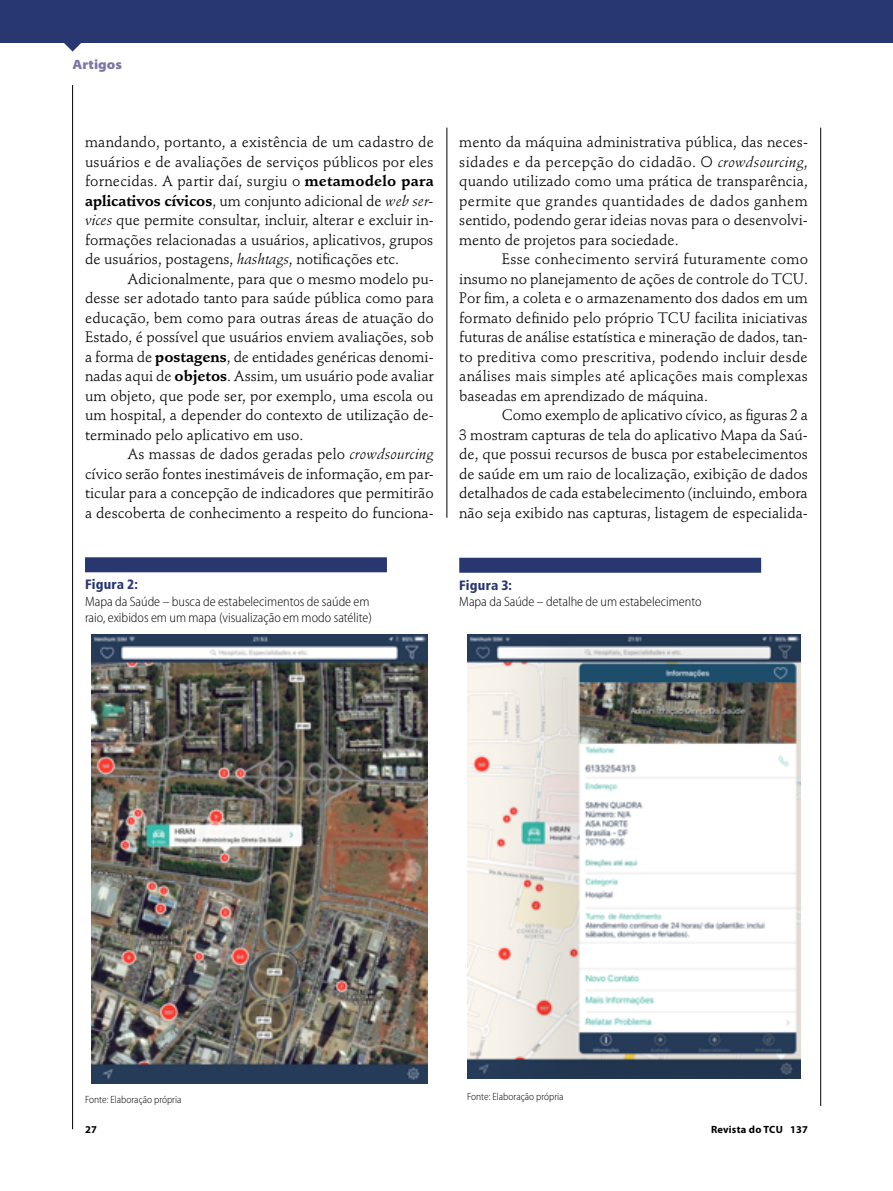
<style>
.page{position:relative;width:893px;height:1191px;background:#fff}
.page>*{position:absolute;margin:0;border:0;box-sizing:border-box;transform-origin:0 0}
.t1{font:15px/19.5px "Stempel Schneidler Std";color:#000;text-align:justify}
.t2{font:300 semi-condensed 13.5px/16.5px "Myriad Pro";color:#000}
.t3{font:900 condensed 13.5px "Frutiger LT Std";letter-spacing:.02em;color:#293771}
.t4{font:900 semi-expanded 13.5px "Myriad Pro";color:#7b77a2}
.t5{font:300 semi-condensed 10.5px "Myriad Pro";color:#000}
.t6{font:700 10.5px "Myriad Pro";letter-spacing:.02em;color:#000}
.s1{font-weight:700}
.s2{font-style:italic}
</style>
<div class="page">
<svg style="left:64px;top:43px;width:17px;height:9px"></svg>
<div style="left:0;top:0;width:893px;height:43px;background:#293771"></div>
<hr style="left:72px;top:85px;width:1px;height:1044px;background:#000">
<hr style="left:820px;top:128px;width:1px;height:978px;background:#000">
<hr style="left:446px;top:128px;width:1px;height:390px;background:#000">
<div style="left:85px;top:557px;width:302px;height:15px;background:#293771"></div>
<div style="left:459px;top:558px;width:302px;height:15px;background:#293771"></div>
<img style="left:91px;top:634px;width:336px;height:449px">
<img style="left:467px;top:634px;width:333px;height:444px">
<p class="t4" style="left:73px;top:57px;width:51px">Artigos</p>
<p class="t1" style="left:85px;top:132px;width:350px">mandando, portanto, a existência de um cadastro de usuários e de avaliações de serviços públicos por eles fornecidas. A partir daí, surgiu o <span class="s1">metamodelo para aplicativos cívicos</span>, um conjunto adicional de <span class="s2">web ser&shy;vices</span> que permite consultar, incluir, alterar e excluir in&shy;formações relacionadas a usuários, aplicativos, grupos de usuários, postagens, <span class="s2">hashtags</span>, notificações etc.</p>
<p class="t1" style="left:85px;top:269px;width:350px;text-indent:43px">Adicionalmente, para que o mesmo modelo pu&shy;desse ser adotado tanto para saúde pública como para educação, bem como para outras áreas de atuação do Estado, é possível que usuários enviem avaliações, sob a forma de <span class="s1">postagens</span>, de entidades genéricas denomi&shy;nadas aqui de <span class="s1">objetos</span>. Assim, um usuário pode avaliar um objeto, que pode ser, por exemplo, uma escola ou um hospital, a depender do contexto de utilização de&shy;terminado pelo aplicativo em uso.</p>
<p class="t1" style="left:85px;top:444px;width:350px;text-indent:43px">As massas de dados geradas pelo <span class="s2">crowdsourcing </span>cívico serão fontes inestimáveis de informação, em par&shy;ticular para a concepção de indicadores que permitirão a descoberta de conhecimento a respeito do funciona-</p>
<p class="t3" style="left:85px;top:576px;width:55px">Figura 2:</p>
<p class="t2" style="left:85px;top:593px;width:288px">Mapa da Saúde – busca de estabelecimentos de saúde em raio, exibidos em um mapa (visualização em modo satélite)</p>
<p class="t1" style="left:459px;top:132px;width:350px">mento da máquina administrativa pública, das neces&shy;sidades e da percepção do cidadão. O <span class="s2">crowdsourcing</span>, quando utilizado como uma prática de transparência, permite que grandes quantidades de dados ganhem sentido, podendo gerar ideias novas para o desenvolvi&shy;mento de projetos para sociedade.</p>
<p class="t1" style="left:459px;top:249px;width:350px;text-indent:43px">Esse conhecimento servirá futuramente como insumo no planejamento de ações de controle do TCU.<br>Por fim, a coleta e o armazenamento dos dados em um formato definido pelo próprio TCU facilita iniciativas futuras de análise estatística e mineração de dados, tan&shy;to preditiva como prescritiva, podendo incluir desde análises mais simples até aplicações mais complexas baseadas em aprendizado de máquina.</p>
<p class="t1" style="left:459px;top:405px;width:350px;text-indent:43px">Como exemplo de aplicativo cívico, as figuras 2 a 3 mostram capturas de tela do aplicativo Mapa da Saú&shy;de, que possui recursos de busca por estabelecimentos de saúde em um raio de localização, exibição de dados detalhados de cada estabelecimento (incluindo, embora não seja exibido nas capturas, listagem de especialida-</p>
<p class="t3" style="left:459px;top:577px;width:54px">Figura 3:</p>
<p class="t2" style="left:459px;top:594px;width:244px">Mapa da Saúde – detalhe de um estabelecimento</p>
<p class="t5" style="left:85px;top:1093px;width:98px">Fonte: Elaboração própria</p>
<p class="t5" style="left:467px;top:1091px;width:98px">Fonte: Elaboração própria</p>
<p class="t6" style="left:85px;top:1123px;width:13px">27</p>
<p class="t6" style="left:711px;top:1123px;width:98px">Revista do TCU 137</p>
</div>
